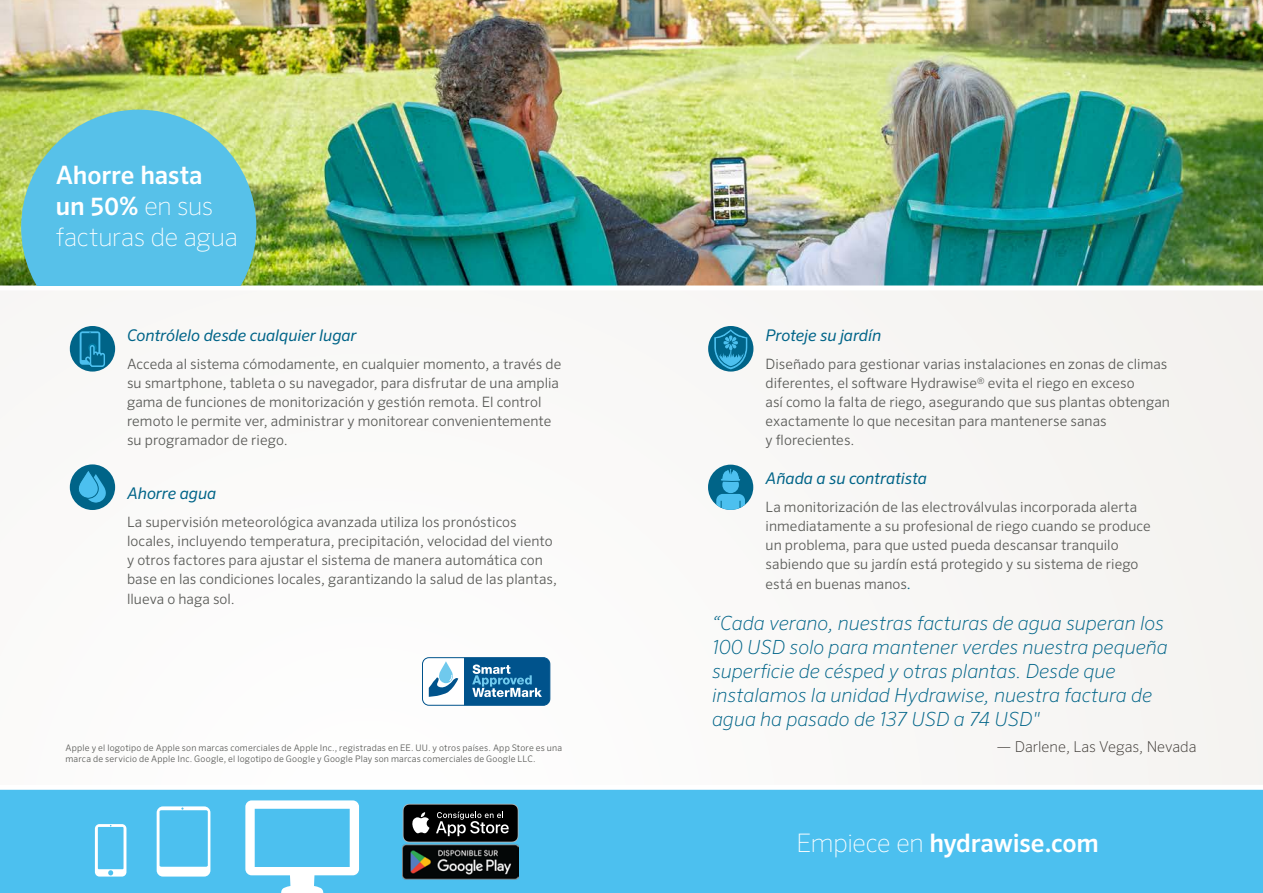
<style>
.page{position:relative;width:1263px;height:893px;background:#fff}
.page>*{position:absolute;margin:0;border:0;box-sizing:border-box;transform-origin:0 0}
.t1{font:500 25.5px "Sero Pro";letter-spacing:-.01em;color:#fff}
.t2{font:100 25.35px/30.6px "Sero Pro";letter-spacing:-.01em;color:#fff}
.t3{font:italic 200 19.5px/24px "Sero Pro";color:#006488}
.t4{font:italic 16.2px "Sero Pro";letter-spacing:-.005em;color:#006488}
.t5{font:200 15px "Sero Pro";color:#3d3935}
.t6{font:300 14.25px/19px "Sero Pro";letter-spacing:.005em;color:#585956}
.t7{font:300 9px/10.8px "Sero Pro";letter-spacing:.02em;color:#585956}
.s1{font-weight:500}
.s2{font-style:italic;font-size:16.2px;color:#006488}
.s3{font-weight:100}
</style>
<div class="page">
<div style="left:0;top:260px;width:1263px;height:531px;background:#f9f8f7"></div>
<div style="left:0;top:786px;width:1263px;height:107px;background:#4cc0ef"></div>
<svg style="left:245px;top:800px;width:114px;height:93px"></svg>
<svg style="left:95px;top:824px;width:31px;height:52px"></svg>
<svg style="left:157px;top:806px;width:53px;height:70px"></svg>
<img style="left:0;top:0;width:1263px;height:285px">
<div style="left:0;top:285px;width:1263px;height:5px;background:#fff"></div>
<div style="left:0;top:785px;width:1263px;height:5px;background:#fff"></div>
<svg style="left:21px;top:110px;width:235px;height:175px"></svg>
<div style="left:708px;top:326px;width:45px;height:46px;background:#006488;border-radius:50%"></div>
<svg style="left:714px;top:329px;width:33px;height:40px"></svg>
<div style="left:70px;top:326px;width:45px;height:46px;background:#006488;border-radius:50%"></div>
<svg style="left:80px;top:331px;width:20px;height:34px"></svg>
<div style="left:82px;top:333px;width:16px;height:27px;background:#006488"></div>
<svg style="left:85px;top:345px;width:20px;height:22px"></svg>
<div style="left:70px;top:464px;width:45px;height:46px;background:#006488;border-radius:50%"></div>
<svg style="left:76px;top:469px;width:33px;height:34px"></svg>
<div style="left:708px;top:465px;width:45px;height:45px;background:#006488;border-radius:50%"></div>
<svg style="left:716px;top:468px;width:29px;height:42px"></svg>
<div style="left:422px;top:658px;width:128px;height:47px;background:#fff;border-radius:7px"></div>
<div style="left:422px;top:657px;width:128px;height:49px;border:1px solid #00538c;border-radius:7px"></div>
<svg style="left:429px;top:661px;width:29px;height:36px"></svg>
<svg style="left:464px;top:658px;width:86px;height:47px"></svg>
<img style="left:403px;top:844px;width:115px;height:35px">
<svg style="left:403px;top:804px;width:115px;height:38px"></svg>
<h2 class="t2" style="left:56px;top:160px;width:183px"><span class="s1">Ahorre hasta un 50%</span> en sus facturas de agua</h2>
<p class="t4" style="left:127px;top:326px;width:231px">Contrólelo desde cualquier lugar</p>
<p class="t6" style="left:127px;top:354px;width:436px">Acceda al sistema cómodamente, en cualquier momento, a través de su smartphone, tableta o su navegador, para disfrutar de una amplia gama de funciones de monitorización y gestión remota. El control remoto le permite ver, administrar y monitorear convenientemente su programador de riego.</p>
<p class="t4" style="left:127px;top:484px;width:91px">Ahorre agua</p>
<p class="t6" style="left:127px;top:512px;width:431px">La supervisión meteorológica avanzada utiliza los pronósticos locales, incluyendo temperatura, precipitación, velocidad del viento y otros factores para ajustar el sistema de manera automática con base en las condiciones locales, garantizando la salud de las plantas, llueva o haga sol.</p>
<p class="t7" style="left:65px;top:743px;width:498px">Apple y el logotipo de Apple son marcas comerciales de Apple Inc., registradas en EE. UU. y otros países. App Store es una marca de servicio de Apple Inc. Google, el logotipo de Google y Google Play son marcas comerciales de Google LLC.</p>
<p class="t4" style="left:765px;top:326px;width:117px">Proteje su jardín</p>
<p class="t6" style="left:765px;top:354px;width:406px">Diseñado para gestionar varias instalaciones en zonas de climas diferentes, el software Hydrawise® evita el riego en exceso<br>así como la falta de riego, asegurando que sus plantas obtengan exactamente lo que necesitan para mantenerse sanas<br>y florecientes.</p>
<p class="t4" style="left:765px;top:469px;width:163px">Añada a su contratista</p>
<p class="t6" style="left:765px;top:497px;width:387px">La monitorización de las electroválvulas incorporada alerta inmediatamente a su profesional de riego cuando se produce un problema, para que usted pueda descansar tranquilo sabiendo que su jardín está protegido y su sistema de riego está en buenas manos<span class="s2">.</span></p>
<h3 class="t3" style="left:712px;top:610px;width:457px">“Cada verano, nuestras facturas de agua superan los 100 USD solo para mantener verdes nuestra pequeña superficie de césped y otras plantas. Desde que instalamos la unidad Hydrawise, nuestra factura de agua ha pasado de 137 USD a 74 USD"</h3>
<p class="t5" style="left:996px;top:738px;width:202px">— Darlene, Las Vegas, Nevada</p>
<h1 class="t1" style="left:796px;top:827px;width:304px"><span class="s3">Empiece en</span> hydrawise.com</h1>
</div>
